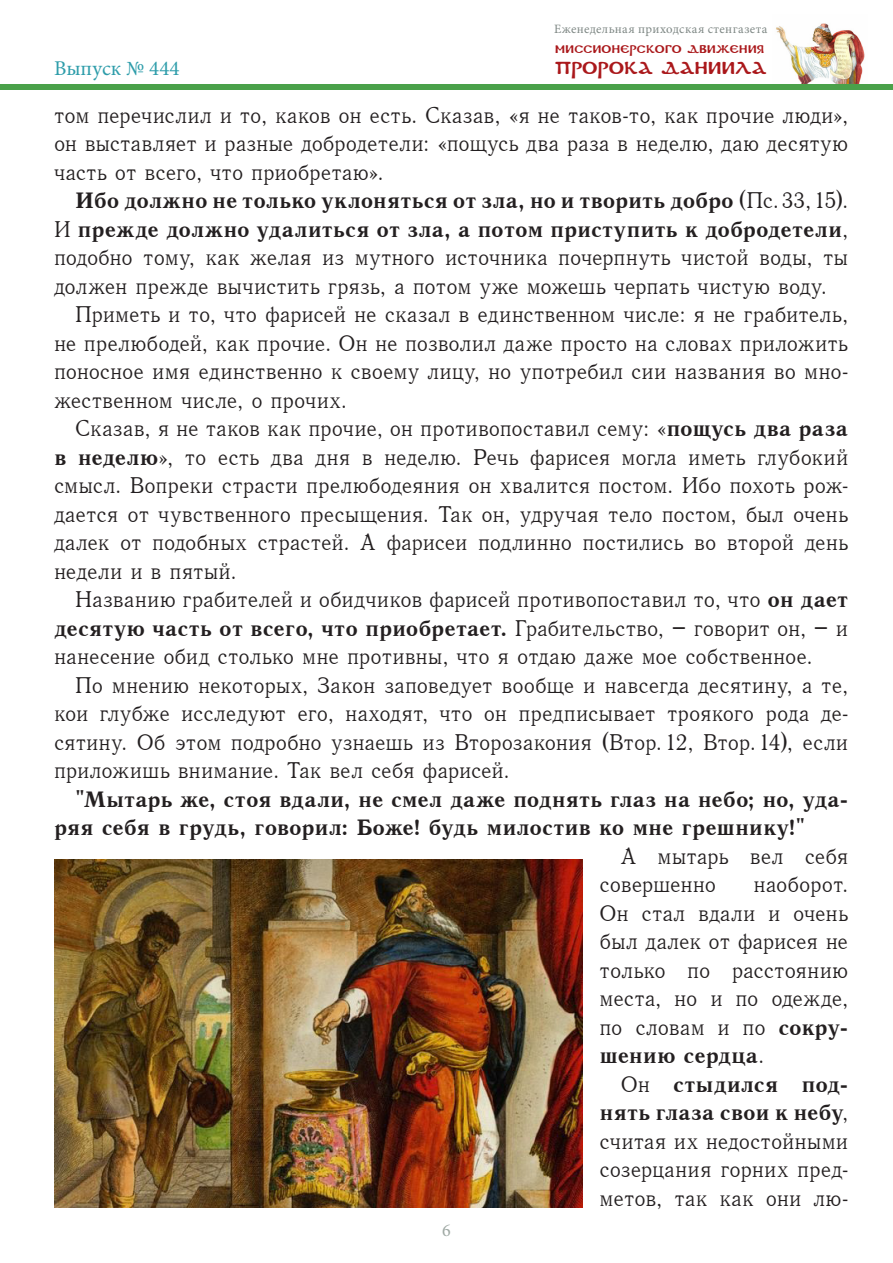
<style>
.page{position:relative;width:893px;height:1263px;background:#fff}
.page>*{position:absolute;margin:0;border:0;box-sizing:border-box;transform-origin:0 0}
._2__Основной_текст{font:22.5px/28.5px "Quant Antiqua C";letter-spacing:-.005em;color:#231f20;text-align:justify}
._2__Основной_текст-2{font:22.5px/28.5px "Quant Antiqua C Bold";letter-spacing:-.015em;color:#231f20}
.t1{font:21px "Minion Pro";color:#2e9daa}
.t2{font:18px "Minion Pro";color:#9fa9a4}
.t3{font:17.1px "DS Coptic";letter-spacing:.01em;color:#aa181b}
.t4{font:12.75px "Minion Pro";letter-spacing:.03em;color:#7f8885}
.t5{font:10.95px "DS Coptic";letter-spacing:.025em;color:#aa181b}
.s1{font-family:"Quant Antiqua C Bold"}
</style>
<div class="page">
<img style="left:776px;top:23px;width:89px;height:61px">
<div style="left:0;top:84px;width:893px;height:5px;background:#4aa14a"></div>
<img style="left:54px;top:859px;width:529px;height:348px">
<p class="t1" style="left:54px;top:54px;width:127px">Выпуск № 444</p>
<p class="t4" style="left:554px;top:21px;width:215px">Еженедельная приходская стенгазета</p>
<p class="t5" style="left:555px;top:42px;width:210px">Миссионерского движения</p>
<p class="t3" style="left:555px;top:57px;width:213px">ПРОРОКА ДАНИИЛА</p>
<p class="_2__Основной_текст" style="left:54px;top:101px;width:796px">том перечислил и то, каков он есть. Сказав, «я не таков-то, как прочие люди», он выставляет и разные добродетели: «пощусь два раза в неделю, даю десятую часть от всего, что приобретаю».</p>
<p class="_2__Основной_текст" style="left:54px;top:186px;width:796px;text-indent:21px"><span class="s1">Ибо должно не только уклоняться от зла, но и творить добро</span> (Пс.33,15).<br>И <span class="s1">прежде должно удалиться от зла, а потом приступить к добродетели</span>, подобно тому, как желая из мутного источника почерпнуть чистой воды, ты должен прежде вычистить грязь, а потом уже можешь черпать чистую воду.</p>
<p class="_2__Основной_текст" style="left:54px;top:300px;width:796px;text-indent:21px">Приметь и то, что фарисей не сказал в единственном числе: я не грабитель, не прелюбодей, как прочие. Он не позволил даже просто на словах приложить поносное имя единственно к своему лицу, но употребил сии названия во мно&shy;жественном числе, о прочих.</p>
<p class="_2__Основной_текст" style="left:54px;top:414px;width:796px;text-indent:21px">Сказав, я не таков как прочие, он противопоставил сему: «<span class="s1">пощусь два раза в неделю</span>», то есть два дня в неделю. Речь фарисея могла иметь глубокий смысл. Вопреки страсти прелюбодеяния он хвалится постом. Ибо похоть рож&shy;дается от чувственного пресыщения. Так он, удручая тело постом, был очень далек от подобных страстей. А фарисеи подлинно постились во второй день недели и в пятый.</p>
<p class="_2__Основной_текст" style="left:54px;top:585px;width:796px;text-indent:21px">Названию грабителей и обидчиков фарисей противопоставил то, что <span class="s1">он дает десятую часть от всего, что приобретает.</span> Грабительство, – говорит он, – и нанесение обид столько мне противны, что я отдаю даже мое собственное.</p>
<p class="_2__Основной_текст" style="left:54px;top:671px;width:796px;text-indent:21px">По мнению некоторых, Закон заповедует вообще и навсегда десятину, а те, кои глубже исследуют его, находят, что он предписывает троякого рода де&shy;сятину. Об этом подробно узнаешь из Второзакония (Втор.12, Втор.14), если приложишь внимание. Так вел себя фарисей.</p>
<p class="_2__Основной_текст-2" style="left:54px;top:785px;width:796px;text-indent:21px">"Мытарь же, стоя вдали, не смел даже поднять глаз на небо; но, уда&shy;ряя себя в грудь, говорил: Боже! будь милостив ко мне грешнику!"</p>
<p class="_2__Основной_текст" style="left:600px;top:842px;width:250px;text-indent:21px">А мытарь вел себя совершенно</p>
<p class="_2__Основной_текст" style="left:600px;top:870px;width:250px;text-indent:154px">наоборот.<br>Он стал вдали и очень был далек от фарисея не только по расстоянию места, но и по одежде, по словам и по <span class="s1">сокру&shy;шению сердца</span>.</p>
<p class="_2__Основной_текст" style="left:600px;top:1070px;width:250px;text-indent:21px">Он <span class="s1">стыдился под&shy;нять глаза свои к небу</span>, считая их недостойными созерцания горних пред&shy;метов, так как они лю-</p>
<p class="t2" style="left:442px;top:1218px;width:10px">6</p>
</div>
